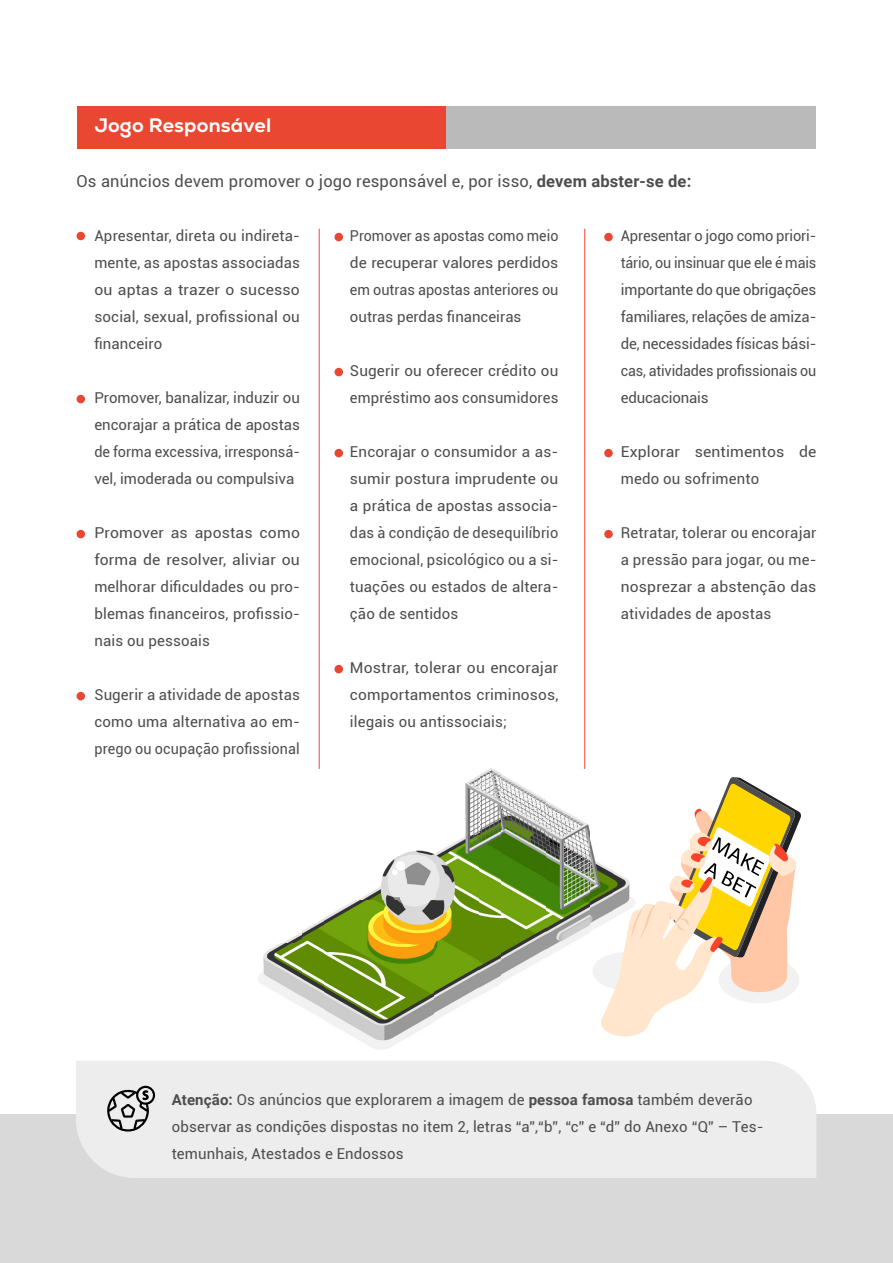
<style>
.page{position:relative;width:893px;height:1263px;background:#fff}
.page>*{position:absolute;margin:0;border:0;box-sizing:border-box;transform-origin:0 0}
.t1{font:800 19.5px "Nexa";letter-spacing:.01em;color:#fff}
.t2{font:16.5px "Roboto";letter-spacing:.01em;color:#4d4d4e}
.t3{font:15px/27px "Roboto";letter-spacing:.01em;color:#4d4d4e;text-align:justify}
.t4{font:15px/27px "Roboto";letter-spacing:.01em;color:#4d4d4e;text-align:justify;scale:1.05 1}
.t5{font:15px/27px "Roboto";letter-spacing:.01em;color:#4d4d4e;text-align:justify;scale:.95 1}
.s1{font-weight:700}
</style>
<div class="page">
<div style="left:77px;top:106px;width:369px;height:43px;background:#e94732"></div>
<div style="left:446px;top:106px;width:370px;height:43px;background:#bababa"></div>
<div style="left:0;top:1114px;width:893px;height:149px;background:#d9d9d9"></div>
<div style="left:76px;top:1061px;width:740px;height:117px;background:#ededed"></div>
<svg style="left:107px;top:1086px;width:48px;height:45px;background:#a8a8a8"></svg>
<img style="left:324px;top:899px;width:111px;height:151px">
<img style="left:302px;top:919px;width:22px;height:100px">
<img style="left:435px;top:834px;width:44px;height:186px">
<img style="left:258px;top:942px;width:44px;height:65px">
<img style="left:479px;top:769px;width:23px;height:227px">
<img style="left:502px;top:775px;width:44px;height:207px">
<img style="left:546px;top:813px;width:43px;height:144px">
<img style="left:285px;top:932px;width:17px;height:10px">
<img style="left:360px;top:877px;width:75px;height:22px">
<img style="left:382px;top:856px;width:53px;height:21px">
<img style="left:400px;top:850px;width:35px;height:6px">
<img style="left:465px;top:769px;width:15px;height:65px">
<img style="left:546px;top:801px;width:21px;height:12px">
<svg style="left:589px;top:777px;width:212px;height:260px"></svg>
<div style="left:77px;top:232px;width:8px;height:8px;background:#e94732;border-radius:50%"></div>
<div style="left:334px;top:368px;width:9px;height:8px;background:#e94732;border-radius:50%"></div>
<div style="left:334px;top:233px;width:9px;height:8px;background:#e94732;border-radius:50%"></div>
<div style="left:604px;top:233px;width:9px;height:8px;background:#e94732;border-radius:50%"></div>
<div style="left:604px;top:449px;width:9px;height:8px;background:#e94732;border-radius:50%"></div>
<div style="left:604px;top:530px;width:9px;height:8px;background:#e94732;border-radius:50%"></div>
<div style="left:77px;top:395px;width:8px;height:8px;background:#e94732;border-radius:50%"></div>
<div style="left:77px;top:530px;width:8px;height:8px;background:#e94732;border-radius:50%"></div>
<div style="left:77px;top:692px;width:8px;height:8px;background:#e94732;border-radius:50%"></div>
<div style="left:334px;top:449px;width:9px;height:8px;background:#e94732;border-radius:50%"></div>
<div style="left:334px;top:665px;width:9px;height:8px;background:#e94732;border-radius:50%"></div>
<hr style="left:319px;top:229px;width:1px;height:540px;background:#fa423b">
<hr style="left:584px;top:229px;width:1px;height:540px;background:#fa423b">
<h1 class="t1" style="left:94px;top:113px;width:178px">Jogo Responsável</h1>
<p class="t2" style="left:77px;top:170px;width:616px">Os anúncios devem promover o jogo responsável e, por isso, <span class="s1">devem abster-se de:</span></p>
<p class="t3" style="left:94px;top:222px;width:207px">Apresentar, direta ou indireta&shy;mente, as apostas associadas ou aptas a trazer o sucesso social, sexual, profissional ou financeiro</p>
<p class="t3" style="left:94px;top:384px;width:207px">Promover, banalizar, induzir ou encorajar a prática de apostas de forma excessiva, irresponsá&shy;vel, imoderada ou compulsiva</p>
<p class="t4" style="left:94px;top:519px;width:197px">Promover as apostas como forma de resolver, aliviar ou melhorar dificuldades ou pro&shy;blemas financeiros, profissio&shy;nais ou pessoais</p>
<p class="t3" style="left:94px;top:681px;width:207px">Sugerir a atividade de apostas como uma alternativa ao em&shy;prego ou ocupação profissional</p>
<p class="t5" style="left:350px;top:222px;width:221px">Promover as apostas como meio de recuperar valores perdidos em outras apostas anteriores ou outras perdas financeiras</p>
<p class="t3" style="left:350px;top:357px;width:210px">Sugerir ou oferecer crédito ou empréstimo aos consumidores</p>
<p class="t3" style="left:350px;top:438px;width:210px">Encorajar o consumidor a as&shy;sumir postura imprudente ou a prática de apostas associa&shy;das à condição de desequilíbrio emocional, psicológico ou a si&shy;tuações ou estados de altera&shy;ção de sentidos</p>
<p class="t4" style="left:350px;top:654px;width:200px">Mostrar, tolerar ou encorajar comportamentos criminosos, ilegais ou antissociais;</p>
<p class="t3" style="left:621px;top:222px;width:197px">Apresentar o jogo como priori&shy;tário, ou insinuar que ele é mais importante do que obrigações familiares, relações de amiza&shy;de, necessidades físicas bási&shy;cas, atividades profissionais ou educacionais</p>
<p class="t4" style="left:621px;top:438px;width:188px">Explorar sentimentos de medo ou sofrimento</p>
<p class="t3" style="left:621px;top:519px;width:197px">Retratar, tolerar ou encorajar a pressão para jogar, ou me&shy;nosprezar a abstenção das atividades de apostas</p>
<p class="t3" style="left:172px;top:1086px;width:593px;text-align:left"><span class="s1">Atenção:</span> Os anúncios que explorarem a imagem de <span class="s1">pessoa famosa</span> também deverão observar as condições dispostas no item 2, letras “a”,“b”, “c” e “d” do Anexo “Q” – Tes&shy;temunhais, Atestados e Endossos</p>
</div>
